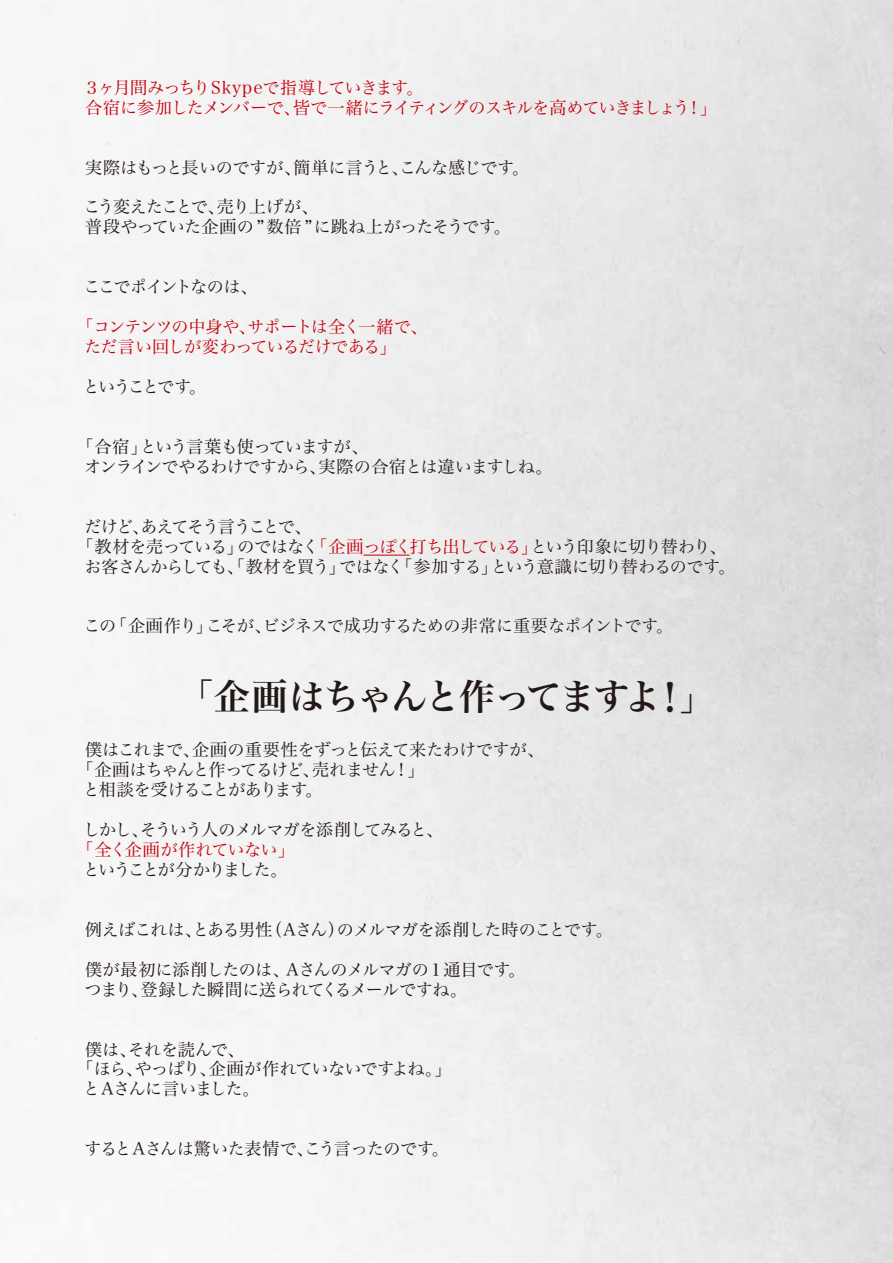
<style>
.page{position:relative;width:893px;height:1263px;background:#fff}
.page>*{position:absolute;margin:0;border:0;box-sizing:border-box;transform-origin:0 0}
.t1{font:39px "Hira Min Pro N W6";color:#221815;scale:.9 1}
.t2{font:36px "Hira Min Pro N W6";letter-spacing:-.05em;color:#221815}
.t3{font:17.1px/20px "Hira Min Pro N W3";letter-spacing:-.045em;color:#221815}
.t4{font:17.1px/20px "Hira Min Pro N W3";letter-spacing:-.025em;color:#221815}
.t5{font:17.1px/20px "Hira Min Pro N W3";letter-spacing:-.06em;color:#c5000b}
.t6{font:17.1px "Hira Min Pro N W3";letter-spacing:-.065em;color:#221815}
.t7{font:17.1px "Hira Min Pro N W3";letter-spacing:-.02em;color:#221815}
.t8{font:17.1px/20px "Hira Min Pro N W3";letter-spacing:-.08em;color:#221815;text-align:center}
.t9{font:17.1px "Hira Min Pro N W3";letter-spacing:-.08em;color:#c5000b}
.t10{font:17.1px "Hira Min Pro N W3";letter-spacing:-.09em;color:#221815}
.t11{font:17.1px "Hira Min Pro N W3";letter-spacing:-.025em;color:#c5000b}
.t12{font:17.1px "Hira Min Pro N W3";letter-spacing:-.04em;color:#c5000b}
.t13{font:17.1px "Hira Min Pro N W3";letter-spacing:-.1em;color:#221815}
.t14{font:17.1px "Hira Min Pro N W3";letter-spacing:-.095em;color:#221815}
.t15{font:17.1px "Hira Min Pro N W3";letter-spacing:-.015em;color:#221815}
.t16{font:17.1px "Hira Min Pro N W3";letter-spacing:-.11em;color:#221815}
</style>
<div class="page">
<hr style="left:363px;top:555px;width:47px;height:1px;background:#c5000b">
<p class="t5" style="left:83px;top:76px;width:342px">３ヶ月間みっちりSkypeで指導していきます。</p>
<p class="t11" style="left:85px;top:93px;width:217px">合宿に参加したメンバーで、</p>
<p class="t9" style="left:293px;top:93px;width:398px">皆で一緒にライティングのスキルを高めていきましょう</p>
<p class="t5" style="left:685px;top:96px;width:33px">!「</p>
<p class="t4" style="left:293px;top:156px;width:237px">簡単に言うとこんな感じです。</p>
<p class="t7" style="left:85px;top:152px;width:218px">実際はもっと長いのですが、</p>
<p class="t3" style="left:217px;top:195px;width:103px">売り上げが、</p>
<p class="t3" style="left:391px;top:156px;width:19px">、</p>
<p class="t3" style="left:83px;top:195px;width:429px">こう変えたことで、<br>普段やっていた企画の ”数倍 ”に跳ね上がったそうです。</p>
<p class="t14" style="left:83px;top:272px;width:176px">ここでポイントなのは、</p>
<p class="t5" style="left:84px;top:315px;width:314px;text-indent:-8px">「コンテンツの中身や、<br>ただ言い回しが変わっているだけである「</p>
<p class="t16" style="left:83px;top:372px;width:125px">ということです。</p>
<p class="t5" style="left:247px;top:315px;width:181px">サポートは全く一緒で、</p>
<p class="t3" style="left:76px;top:435px;width:72px">「合宿」</p>
<p class="t6" style="left:140px;top:432px;width:230px">という言葉も使っていますが、</p>
<p class="t4" style="left:319px;top:455px;width:235px">実際の合宿とは違いますしね。</p>
<p class="t6" style="left:84px;top:452px;width:244px">オンラインでやるわけですから、</p>
<p class="t10" style="left:84px;top:512px;width:229px">だけどあえてそう言うことで、</p>
<p class="t3" style="left:132px;top:515px;width:19px">、</p>
<p class="t15" style="left:76px;top:532px;width:169px">「教材を売っている」</p>
<p class="t3" style="left:237px;top:535px;width:83px">のではなく</p>
<p class="t5" style="left:310px;top:535px;width:229px">「企画っぽく打ち出している」</p>
<p class="t6" style="left:530px;top:532px;width:198px">という印象に切り替わり、</p>
<p class="t3" style="left:84px;top:555px;width:263px">お客さんからしても、「教材を買う」</p>
<p class="t3" style="left:339px;top:555px;width:67px">ではなく</p>
<p class="t3" style="left:396px;top:555px;width:104px">「参加する」</p>
<p class="t6" style="left:490px;top:552px;width:247px">という意識に切り替わるのです。</p>
<p class="t3" style="left:110px;top:614px;width:104px">「企画作り」</p>
<p class="t3" style="left:263px;top:614px;width:412px">ビジネスで成功するための非常に重要なポイントです。</p>
<p class="t3" style="left:206px;top:614px;width:67px">こそが、</p>
<p class="t3" style="left:83px;top:614px;width:34px">この</p>
<h2 class="t2" style="left:178px;top:665px;width:484px">「企画はちゃんと作ってますよ</h2>
<p class="t7" style="left:192px;top:735px;width:354px">企画の重要性をずっと伝えて来たわけですが、</p>
<p class="t3" style="left:85px;top:738px;width:116px">僕はこれまで、</p>
<p class="t8" style="left:76px;top:758px;width:248px">「企画はちゃんと作ってるけど、と相談を受けることがあります。</p>
<p class="t6" style="left:140px;top:815px;width:305px">そういう人のメルマガを添削してみると、</p>
<p class="t3" style="left:312px;top:758px;width:86px">売れません</p>
<p class="t3" style="left:393px;top:758px;width:33px">!「</p>
<p class="t3" style="left:83px;top:818px;width:67px">しかし、</p>
<p class="t12" style="left:76px;top:835px;width:220px">「全く企画が作れていない「</p>
<p class="t13" style="left:83px;top:855px;width:206px">ということが分かりました。</p>
<h1 class="t1" style="left:653px;top:662px;width:40px">!</h1>
<h2 class="t2" style="left:679px;top:665px;width:37px">「</h2>
<p class="t3" style="left:265px;top:918px;width:81px">（Aさん）</p>
<p class="t3" style="left:85px;top:918px;width:189px">例えばこれはとある男性</p>
<p class="t3" style="left:337px;top:918px;width:277px">のメルマガを添削した時のことです。</p>
<p class="t3" style="left:185px;top:918px;width:19px">、</p>
<p class="t4" style="left:141px;top:958px;width:328px;text-indent:-55px">僕が最初に添削したのは、<br>登録した瞬間に送られてくるメールですね。</p>
<p class="t3" style="left:286px;top:958px;width:241px">Aさんのメルマガの１通目です。</p>
<p class="t3" style="left:85px;top:978px;width:65px">つまり、</p>
<p class="t3" style="left:85px;top:1037px;width:53px">僕は、</p>
<p class="t3" style="left:128px;top:1037px;width:118px">それを読んで、</p>
<p class="t3" style="left:209px;top:1057px;width:244px">企画が作れていないですよね「。</p>
<p class="t3" style="left:83px;top:1057px;width:178px;text-indent:-6px">「ほら、<br>とAさんに言いました。</p>
<p class="t3" style="left:135px;top:1057px;width:83px">やっぱり、</p>
<p class="t4" style="left:84px;top:1137px;width:366px">するとAさんは驚いた表情でこう言ったのです。</p>
<p class="t3" style="left:296px;top:1137px;width:19px">、</p>
</div>
